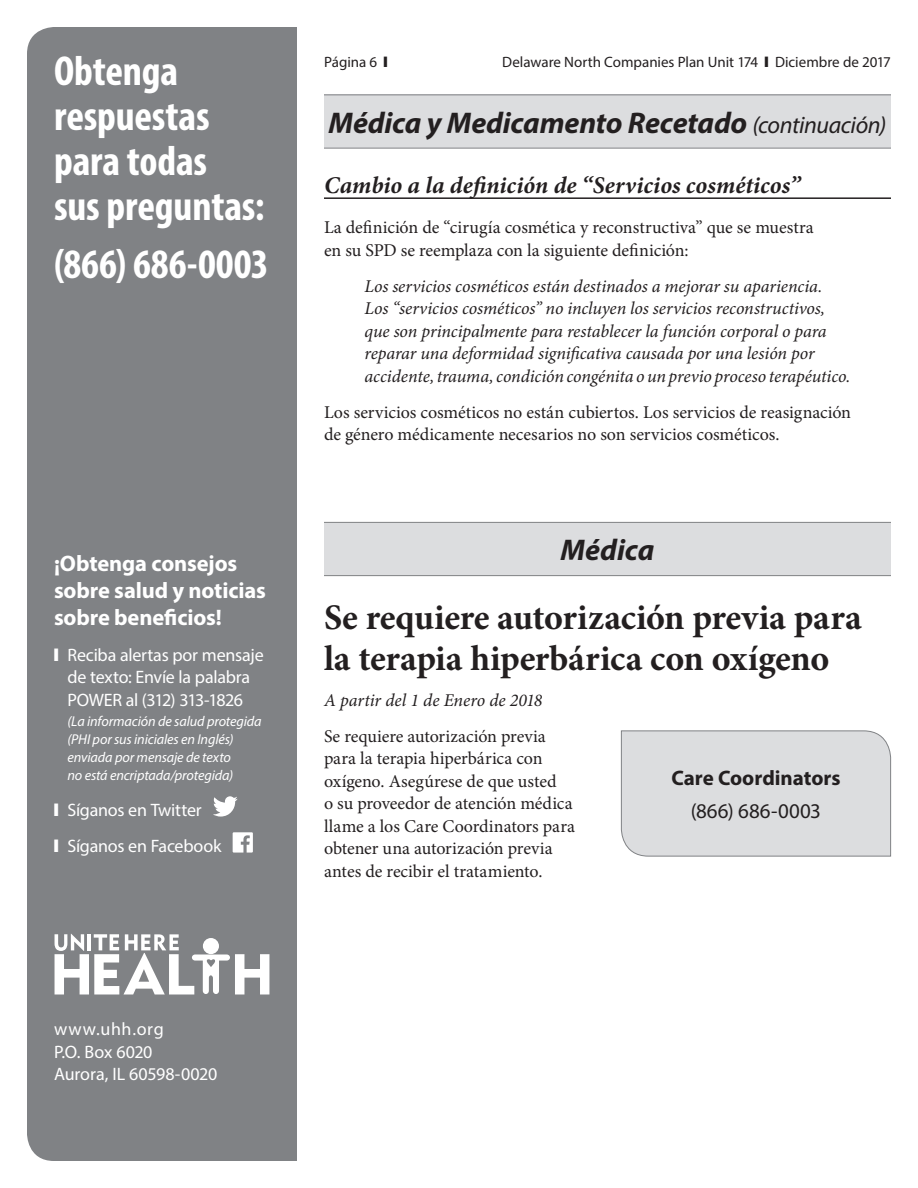
<style>
.page{position:relative;width:918px;height:1188px;background:#fff}
.page>*{position:absolute;margin:0;border:0;box-sizing:border-box;transform-origin:0 0}
.t1{font:700 condensed 42px/45px "Myriad Pro";letter-spacing:-.005em;color:#fff}
.t2{font:700 36px/40.5px "Minion Pro";letter-spacing:-.01em;color:#231f20}
.t3{font:italic 700 30px "Myriad Pro";letter-spacing:-.005em;color:#231f20}
.t4{font:italic 700 24px "Minion Pro";letter-spacing:.005em;color:#231f20}
.t5{font:700 22.5px/27px "Myriad Pro";letter-spacing:-.01em;color:#fff}
.t6{font:700 21px "Myriad Pro";color:#231f20}
.t7{font:21px "Myriad Pro";color:#231f20}
.t8{font:18px/22.5px "Minion Pro";letter-spacing:-.005em;color:#231f20}
.t9{font:italic 18px/22.5px "Minion Pro";letter-spacing:-.005em;color:#231f20}
.t10{font:18px/22.5px "Myriad Pro";letter-spacing:-.015em;color:#fff}
.t11{font:15px "Myriad Pro";color:#231f20}
.t12{font:italic 14.25px/18px "Myriad Pro";letter-spacing:-.01em;color:#fff}
.s1{font-weight:400;font-size:24px}
</style>
<div class="page">
<div style="left:27px;top:27px;width:270px;height:1134px;background:#808285"></div>
<svg style="left:55px;top:934px;width:214px;height:60px"></svg>
<svg style="left:213px;top:796px;width:25px;height:21px"></svg>
<svg style="left:233px;top:832px;width:20px;height:21px"></svg>
<div style="left:324px;top:94px;width:567px;height:54px;background:#dcdddf"></div>
<hr style="left:324px;top:94px;width:567px;height:1px;background:#808285">
<hr style="left:324px;top:148px;width:567px;height:1px;background:#808285">
<hr style="left:324px;top:197px;width:567px;height:2px;background:#231f20">
<div style="left:324px;top:522px;width:567px;height:54px;background:#dcdddf"></div>
<hr style="left:324px;top:522px;width:567px;height:1px;background:#808285">
<hr style="left:324px;top:575px;width:567px;height:1px;background:#808285">
<div style="left:621px;top:730px;width:270px;height:127px;background:#dcdddf"></div>
<h1 class="t1" style="left:54px;top:47px;width:212px">Obtenga respuestas para todas<br>sus preguntas:</h1>
<h1 class="t1" style="left:54px;top:241px;width:216px">(866) 686-0003</h1>
<p class="t5" style="left:54px;top:549px;width:213px">¡Obtenga consejos sobre salud y noticias sobre beneficios!</p>
<p class="t10" style="left:54px;top:643px;width:211px;text-align:center">❙ Reciba alertas por mensaje de texto: Envíe la palabra<br>POWER al (312) 313-1826</p>
<p class="t12" style="left:68px;top:712px;width:196px">(La información de salud protegida (PHI por sus iniciales en Inglés) enviada por mensaje de texto<br>no está encriptada/protegida)</p>
<p class="t10" style="left:54px;top:792px;width:169px;line-height:36px">❙ Síganos en Twitter<br>❙ Síganos en Facebook</p>
<p class="t11" style="left:324px;top:53px;width:65px">Página 6 ❙</p>
<p class="t11" style="left:502px;top:53px;width:390px">Delaware North Companies Plan Unit 174 ❙ Diciembre de 2017</p>
<h3 class="t3" style="left:329px;top:103px;width:559px">Médica y Medicamento Recetado <span class="s1">(continuación)</span></h3>
<h3 class="t4" style="left:324px;top:168px;width:478px">Cambio a la definición de “Servicios cosméticos”</h3>
<p class="t8" style="left:324px;top:217px;width:491px">La definición de “cirugía cosmética y reconstructiva” que se muestra en su SPD se reemplaza con la siguiente definición:</p>
<p class="t9" style="left:364px;top:275px;width:488px">Los servicios cosméticos están destinados a mejorar su apariencia.<br>Los “servicios cosméticos” no incluyen los servicios reconstructivos, que son principalmente para restablecer la función corporal o para reparar una deformidad significativa causada por una lesión por accidente, trauma, condición congénita o un previo proceso terapéutico.</p>
<p class="t8" style="left:324px;top:401px;width:529px">Los servicios cosméticos no están cubiertos. Los servicios de reasignación de género médicamente necesarios no son servicios cosméticos.</p>
<h3 class="t3" style="left:561px;top:531px;width:95px">Médica</h3>
<h2 class="t2" style="left:324px;top:597px;width:539px">Se requiere autorización previa para la terapia hiperbárica con oxígeno</h2>
<p class="t9" style="left:324px;top:689px;width:220px">A partir del 1 de Enero de 2018</p>
<p class="t8" style="left:324px;top:725px;width:253px">Se requiere autorización previa para la terapia hiperbárica con oxígeno. Asegúrese de que usted<br>o su proveedor de atención médica llame a los Care Coordinators para obtener una autorización previa antes de recibir el tratamiento.</p>
<p class="t6" style="left:671px;top:764px;width:171px">Care Coordinators</p>
<p class="t7" style="left:691px;top:798px;width:132px">(866) 686-0003</p>
<p class="t10" style="left:54px;top:1017px;width:165px">www.uhh.org<br>P.O. Box 6020<br>Aurora, IL 60598-0020</p>
</div>
